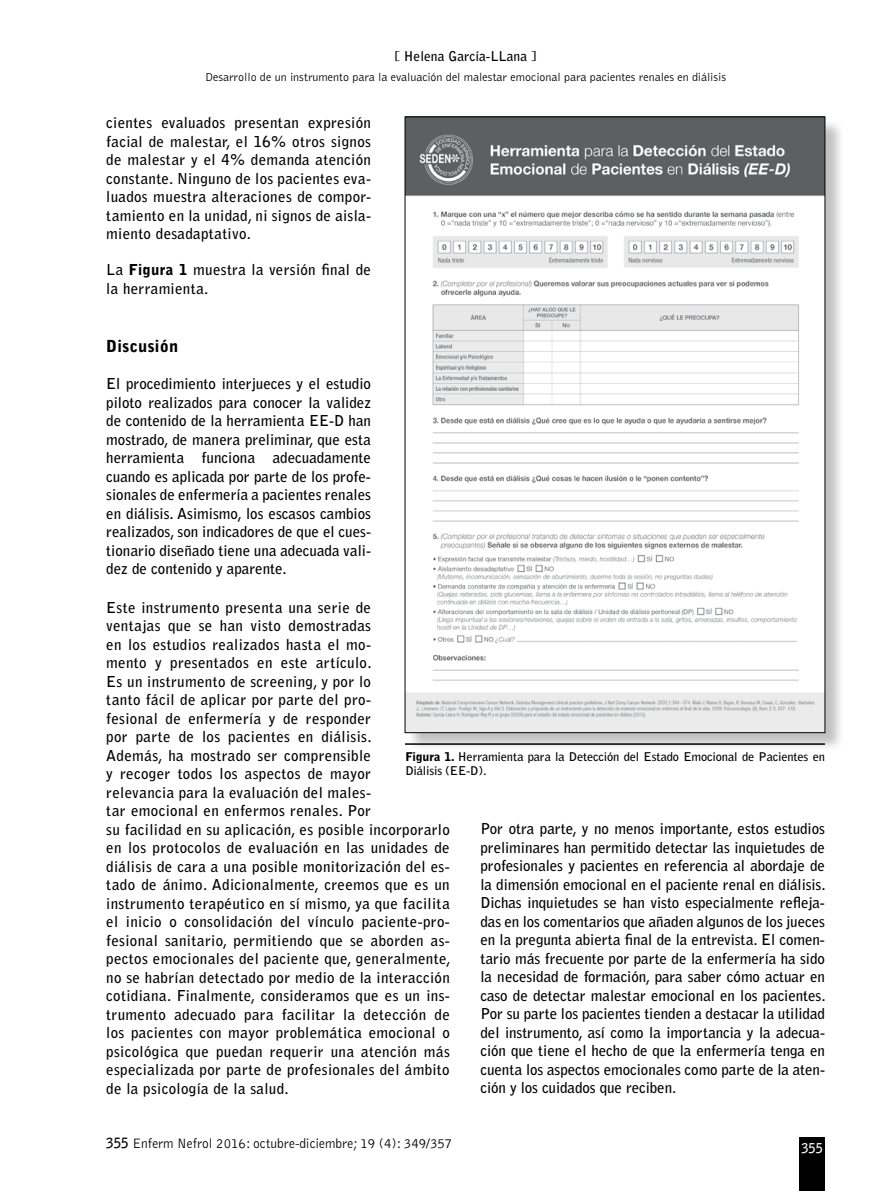
<style>
.page{position:relative;width:893px;height:1191px;background:#fff}
.page>*{position:absolute;margin:0;border:0;box-sizing:border-box;transform-origin:0 0}
.t1{font:900 16.5px "Bell Gothic Std";letter-spacing:.01em;color:#000}
.t2{font:700 15px/18.5px "Bell Gothic Std";letter-spacing:.02em;color:#000;text-align:justify}
.t3{font:300 14.1px "Bell Gothic Std";color:#000;scale:.95 1}
.t4{font:700 13.5px "Bell Gothic Std";color:#000}
.t5{font:700 13.5px "Bell Gothic Std";color:#fff;scale:.95 1}
.t6{font:300 12px "Bell Gothic Std";color:#000}
.t7{font:700 12px/14.4px "Bell Gothic Std";letter-spacing:-.015em;color:#000;scale:1.04 1}
.s1{font-weight:900}
.s2{font-weight:700}
</style>
<div class="page">
<div style="left:799px;top:1137px;width:26px;height:54px;background:#000"></div>
<div style="left:406px;top:118px;width:439px;height:634px;background:#000;opacity:.25"></div>
<img style="left:407px;top:119px;width:416px;height:612px">
<hr style="left:405px;top:743px;width:420px;height:2px;background:#000">
<p class="t4" style="left:395px;top:48px;width:143px">[ Helena García-LLana ]</p>
<p class="t6" style="left:205px;top:70px;width:522px">Desarrollo de un instrumento para la evaluación del malestar emocional para pacientes renales en diálisis</p>
<p class="t2" style="left:106px;top:114px;width:266px">cientes evaluados presentan expresión facial de malestar, el 16% otros signos de malestar y el 4% demanda atención constante. Ninguno de los pacientes eva&shy;luados muestra alteraciones de compor&shy;tamiento en la unidad, ni signos de aisla&shy;miento desadaptativo.</p>
<p class="t2" style="left:106px;top:261px;width:266px">La <span class="s1">Figura 1</span> muestra la versión final de la herramienta.</p>
<p class="t1" style="left:106px;top:336px;width:73px">Discusión</p>
<p class="t2" style="left:106px;top:374px;width:266px">El procedimiento interjueces y el estudio piloto realizados para conocer la validez de contenido de la herramienta EE-D han mostrado, de manera preliminar, que esta herramienta funciona adecuadamente cuando es aplicada por parte de los profe&shy;sionales de enfermería a pacientes renales en diálisis. Asimismo, los escasos cambios realizados, son indicadores de que el cues&shy;tionario diseñado tiene una adecuada vali&shy;dez de contenido y aparente.</p>
<p class="t2" style="left:106px;top:598px;width:346px;text-align:left">Este instrumento presenta una serie de<br>ventajas que se han visto demostradas<br>en los estudios realizados hasta el mo-<br>mento y presentados en este artículo.<br>Es un instrumento de screening, y por lo<br>tanto fácil de aplicar por parte del pro-<br>fesional de enfermería y de responder<br>por parte de los pacientes en diálisis.<br>Además, ha mostrado ser comprensible<br>y recoger todos los aspectos de mayor<br>relevancia para la evaluación del males-<br>tar emocional en enfermos renales. Por<br>su facilidad en su aplicación, es posible incorporarlo en los protocolos de evaluación en las unidades de diálisis de cara a una posible monitorización del es&shy;tado de ánimo. Adicionalmente, creemos que es un instrumento terapéutico en sí mismo, ya que facilita el inicio o consolidación del vínculo paciente-pro&shy;fesional sanitario, permitiendo que se aborden as&shy;pectos emocionales del paciente que, generalmente, no se habrían detectado por medio de la interacción cotidiana. Finalmente, consideramos que es un ins&shy;trumento adecuado para facilitar la detección de los pacientes con mayor problemática emocional o psicológica que puedan requerir una atención más especializada por parte de profesionales del ámbito de la psicología de la salud.</p>
<p class="t7" style="left:405px;top:749px;width:405px"><span class="s1">Figura 1.</span> Herramienta para la Detección del Estado Emocional de Pacientes en<br>Diálisis (EE-D).</p>
<p class="t2" style="left:480px;top:819px;width:346px">Por otra parte, y no menos importante, estos estudios preliminares han permitido detectar las inquietudes de profesionales y pacientes en referencia al abordaje de la dimensión emocional en el paciente renal en diálisis.<br>Dichas inquietudes se han visto especialmente refleja&shy;das en los comentarios que añaden algunos de los jueces en la pregunta abierta final de la entrevista. El comen&shy;tario más frecuente por parte de la enfermería ha sido la necesidad de formación, para saber cómo actuar en caso de detectar malestar emocional en los pacientes.<br>Por su parte los pacientes tienden a destacar la utilidad del instrumento, así como la importancia y la adecua&shy;ción que tiene el hecho de que la enfermería tenga en cuenta los aspectos emocionales como parte de la aten&shy;ción y los cuidados que reciben.</p>
<p class="t3" style="left:106px;top:1135px;width:366px"><span class="s2">355</span> Enferm Nefrol 2016: octubre-diciembre; 19 (4): 349/357</p>
<p class="t5" style="left:801px;top:1140px;width:24px">355</p>
</div>
